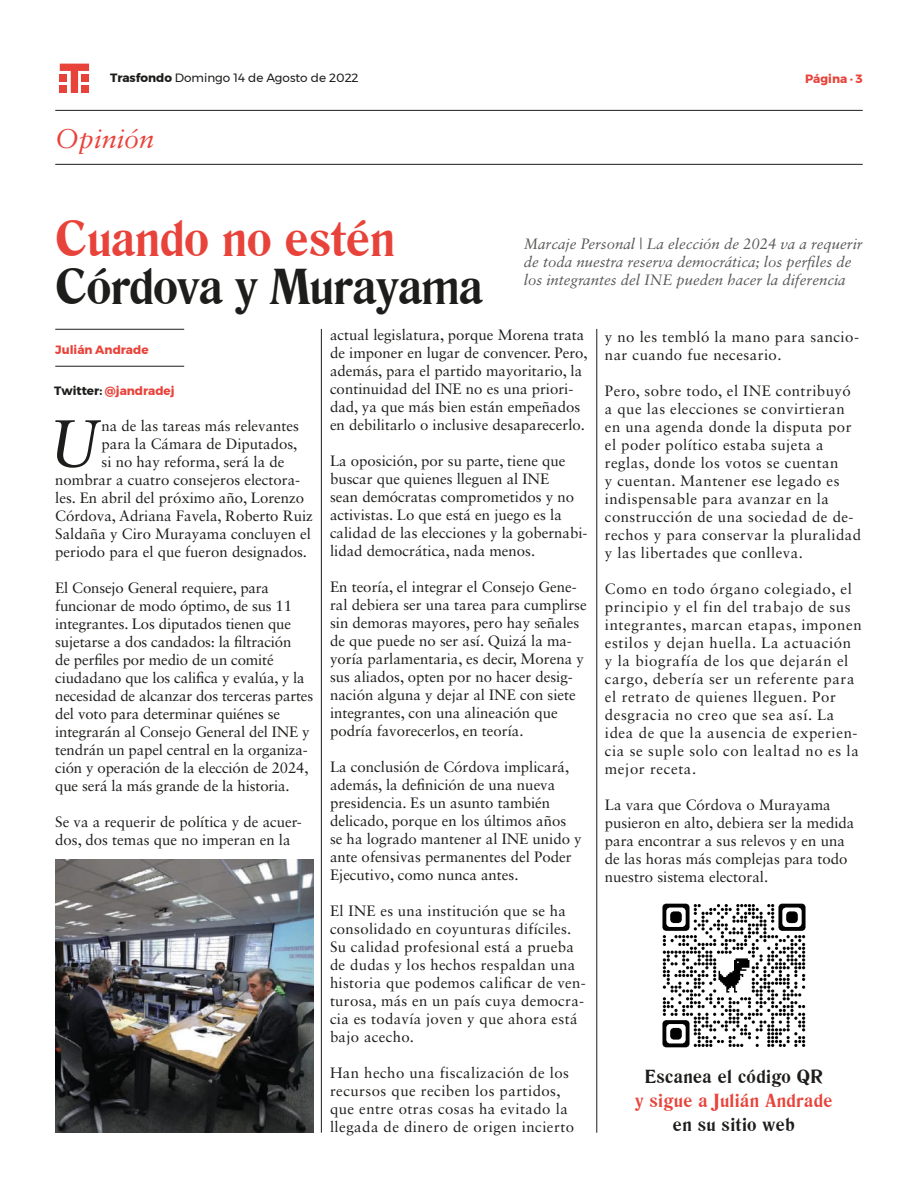
<style>
.page{position:relative;width:918px;height:1188px;background:#fff}
.page>*{position:absolute;margin:0;border:0;box-sizing:border-box;transform-origin:0 0}
.t1{font:italic 66.6px "Sabon LT Std";color:#1d1d1b}
.t2{font:700 48px "Romana BT";letter-spacing:-.02em;color:#1d1d1b}
.t3{font:700 48px "Romana BT";letter-spacing:-.01em;color:#e8433a}
.t4{font:italic 27px "Sabon LT Std";color:#e8433a}
.t5{font:700 18px "Romana BT";letter-spacing:.02em;color:#1d1d1b}
.t6{font:700 18px "Romana BT";letter-spacing:.02em;color:#e8433a}
.t7{font:15px/18px "Sabon LT Std";color:#1d1d1b}
.t8{font:15px/18px "Sabon LT Std";letter-spacing:.03em;color:#1d1d1b}
.t9{font:15px/18px "Sabon LT Std";letter-spacing:.04em;color:#1d1d1b}
.t10{font:15px/18px "Sabon LT Std";letter-spacing:.02em;color:#1d1d1b}
.t11{font:italic 15px/18px "Sabon LT Std";color:#575756}
.t12{font:700 12px "Montserrat";color:#e8433a}
.t13{font:12px "Montserrat";color:#1d1d1b}
.s1{font-weight:700}
.s2{color:#1d1d1b}
</style>
<div class="page">
<hr style="left:55px;top:110px;width:808px;height:1px;background:#1d1d1b">
<hr style="left:55px;top:164px;width:808px;height:1px;background:#1d1d1b">
<svg style="left:60px;top:64px;width:29px;height:29px"></svg>
<div style="left:60px;top:86px;width:7px;height:7px;background:#e8433a"></div>
<div style="left:60px;top:75px;width:7px;height:7px;background:#e8433a"></div>
<div style="left:82px;top:86px;width:7px;height:7px;background:#e8433a"></div>
<div style="left:82px;top:75px;width:7px;height:7px;background:#e8433a"></div>
<hr style="left:321px;top:329px;width:1px;height:804px;background:#1d1d1b">
<hr style="left:596px;top:329px;width:1px;height:804px;background:#1d1d1b">
<img style="left:55px;top:859px;width:258px;height:274px">
<hr style="left:55px;top:329px;width:129px;height:1px;background:#1d1d1b">
<hr style="left:55px;top:366px;width:129px;height:1px;background:#1d1d1b">
<img style="left:662px;top:903px;width:144px;height:145px">
<p class="t13" style="left:110px;top:69px;width:250px"><span class="s1">Trasfondo</span> Domingo 14 de Agosto de 2022</p>
<p class="t12" style="left:805px;top:69px;width:59px">Página · 3</p>
<h3 class="t4" style="left:55px;top:123px;width:101px">Opinión</h3>
<h2 class="t3" style="left:55px;top:209px;width:341px">Cuando no estén</h2>
<h2 class="t2" style="left:55px;top:257px;width:429px">Córdova y Murayama</h2>
<p class="t11" style="left:524px;top:235px;width:340px">Marcaje Personal | La elección de 2024 va a requerir de toda nuestra reserva democrática; los perfiles de los integrantes del INE pueden hacer la diferencia</p>
<p class="t12" style="left:55px;top:340px;width:95px">Julián Andrade</p>
<p class="t12" style="left:54px;top:381px;width:122px"><span class="s2">Twitter:</span> @jandradej</p>
<h1 class="t1" style="left:48px;top:405px;width:53px">U</h1>
<p class="t7" style="left:102px;top:416px;width:199px">na de las tareas más relevantes</p>
<p class="t7" style="left:102px;top:434px;width:197px">para la Cámara de Diputados,</p>
<p class="t7" style="left:102px;top:452px;width:184px">si no hay reforma, será la de</p>
<p class="t7" style="left:55px;top:470px;width:247px">nombrar a cuatro consejeros electora-</p>
<p class="t7" style="left:55px;top:488px;width:250px">les. En abril del próximo año, Lorenzo</p>
<p class="t7" style="left:55px;top:506px;width:259px">Córdova, Adriana Favela, Roberto Ruiz</p>
<p class="t7" style="left:55px;top:524px;width:257px">Saldaña y Ciro Murayama concluyen el</p>
<p class="t7" style="left:55px;top:542px;width:253px">periodo para el que fueron designados.</p>
<p class="t7" style="left:55px;top:578px;width:260px">El Consejo General requiere, para funcionar de modo óptimo, de sus 11 integrantes. Los diputados tienen que sujetarse a dos candados: la filtración<br>de perfiles por medio de un comité ciudadano que los califica y evalúa, y la necesidad de alcanzar dos terceras partes del voto para determinar quiénes se integrarán al Consejo General del INE y tendrán un papel central en la organiza&shy;ción y operación de la elección de 2024, que será la más grande de la historia.</p>
<p class="t7" style="left:55px;top:812px;width:248px">Se va a requerir de política y de acuer&shy;dos, dos temas que no imperan en la</p>
<p class="t7" style="left:330px;top:326px;width:259px">actual legislatura, porque Morena trata de imponer en lugar de convencer. Pero, además, para el partido mayoritario, la continuidad del INE no es una priori&shy;dad, ya que más bien están empeñados en debilitarlo o inclusive desaparecerlo.</p>
<p class="t7" style="left:330px;top:452px;width:259px">La oposición, por su parte, tiene que buscar que quienes lleguen al INE<br>sean demócratas comprometidos y no activistas. Lo que está en juego es la calidad de las elecciones y la gobernabi&shy;lidad democrática, nada menos.</p>
<p class="t7" style="left:330px;top:578px;width:258px">En teoría, el integrar el Consejo Gene&shy;ral debiera ser una tarea para cumplirse sin demoras mayores, pero hay señales de que puede no ser así. Quizá la ma&shy;yoría parlamentaria, es decir, Morena y sus aliados, opten por no hacer desig&shy;nación alguna y dejar al INE con siete integrantes, con una alineación que podría favorecerlos, en teoría.</p>
<p class="t7" style="left:330px;top:758px;width:253px">La conclusión de Córdova implicará, además, la definición de una nueva presidencia. Es un asunto también delicado, porque en los últimos años se ha logrado mantener al INE unido y ante ofensivas permanentes del Poder Ejecutivo, como nunca antes.</p>
<p class="t10" style="left:330px;top:902px;width:257px">El INE es una institución que se ha consolidado en coyunturas difíciles.<br>Su calidad profesional está a prueba de dudas y los hechos respaldan una historia que podemos calificar de ven&shy;turosa, más en un país cuya democra&shy;cia es todavía joven y que ahora está bajo acecho.</p>
<p class="t8" style="left:330px;top:1064px;width:246px">Han hecho una fiscalización de los recursos que reciben los partidos, que entre otras cosas ha evitado la llegada de dinero de origen incierto</p>
<p class="t8" style="left:605px;top:328px;width:256px">y no les tembló la mano para sancio&shy;nar cuando fue necesario.</p>
<p class="t8" style="left:605px;top:382px;width:258px">Pero, sobre todo, el INE contribuyó a que las elecciones se convirtieran en una agenda donde la disputa por el poder político estaba sujeta a reglas, donde los votos se cuentan<br>y cuentan. Mantener ese legado es indispensable para avanzar en la construcción de una sociedad de de&shy;rechos y para conservar la pluralidad y las libertades que conlleva.</p>
<p class="t9" style="left:605px;top:580px;width:258px">Como en todo órgano colegiado, el principio y el fin del trabajo de sus integrantes, marcan etapas, imponen estilos y dejan huella. La actuación y la biografía de los que dejarán el cargo, debería ser un referente para el retrato de quienes lleguen. Por desgracia no creo que sea así. La idea de que la ausencia de experien&shy;cia se suple solo con lealtad no es la mejor receta.</p>
<p class="t7" style="left:605px;top:796px;width:251px">La vara que Córdova o Murayama pusieron en alto, debiera ser la medida para encontrar a sus relevos y en una de las horas más complejas para todo nuestro sistema electoral.</p>
<p class="t5" style="left:645px;top:1065px;width:179px">Escanea el código QR</p>
<p class="t6" style="left:635px;top:1089px;width:199px">y sigue a Julián Andrade</p>
<p class="t5" style="left:673px;top:1113px;width:123px">en su sitio web</p>
</div>
